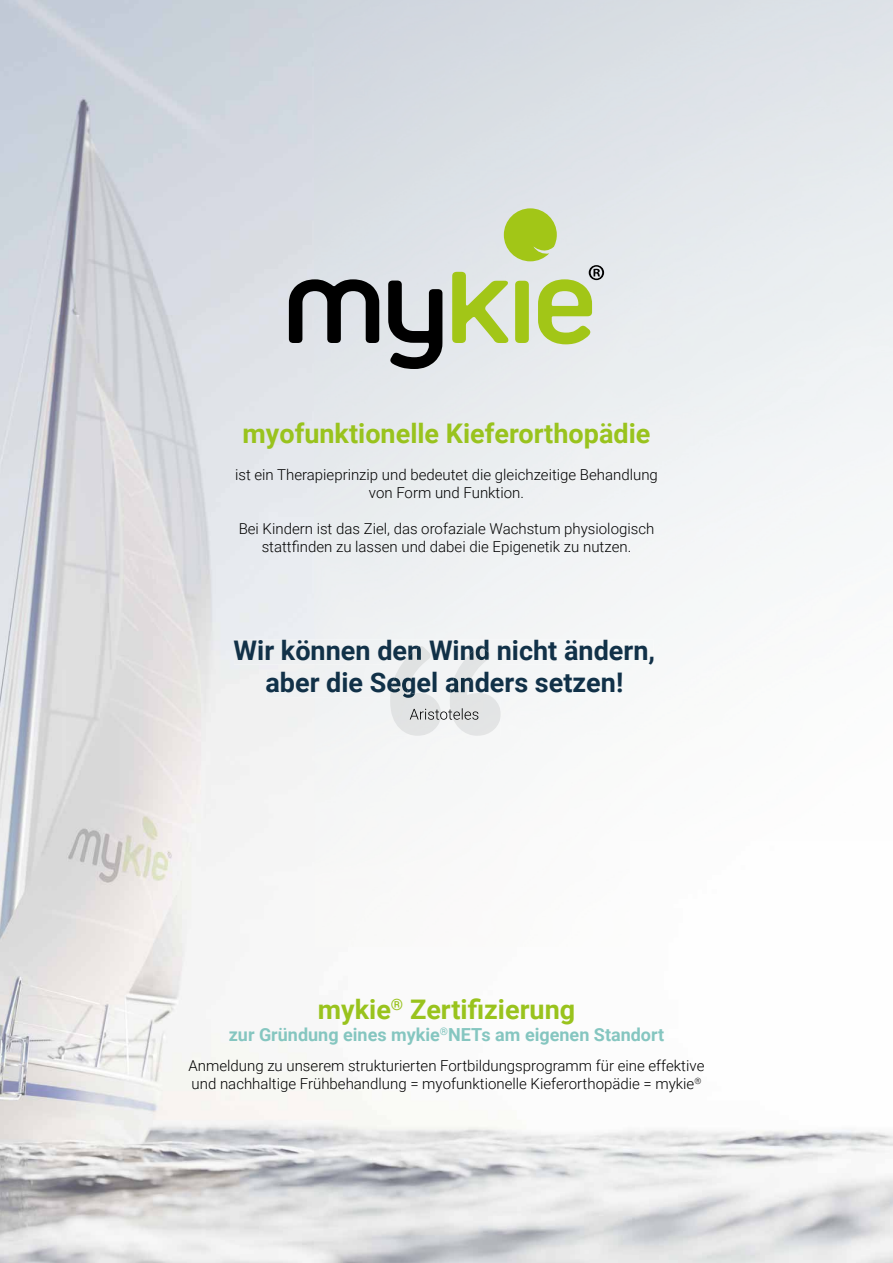
<style>
.page{position:relative;width:893px;height:1263px;background:#fff}
.page>*{position:absolute;margin:0;border:0;box-sizing:border-box;transform-origin:0 0}
.t1{font:700 27px/32.4px "Roboto";color:#113148;text-align:center}
.t2{font:700 27px "Roboto";color:#99c31d}
.t3{font:700 18px "Roboto";color:#85c6c0}
.t4{font:300 15px/18px "Roboto";color:#000;text-align:center}
</style>
<div class="page">
<img style="left:0;top:0;width:893px;height:1263px">
<div style="left:234px;top:639px;width:420px;height:26px;background:#f2f4f5"></div>
<div style="left:266px;top:672px;width:357px;height:26px;background:#f3f4f5"></div>
<svg style="left:289px;top:279px;width:90px;height:64px;background:#6d6f72"></svg>
<svg style="left:388px;top:281px;width:54px;height:88px;background:#6d6f71"></svg>
<svg style="left:452px;top:208px;width:152px;height:136px;background:#cbdaa0"></svg>
<img style="left:390px;top:665px;width:111px;height:7px">
<img style="left:390px;top:646px;width:111px;height:19px">
<img style="left:390px;top:698px;width:111px;height:38px">
<img style="left:410px;top:708px;width:68px;height:12px">
<img style="left:390px;top:672px;width:111px;height:26px">
<h1 class="t2" style="left:243px;top:414px;width:409px">myofunktionelle Kieferorthopädie</h1>
<p class="t4" style="left:235px;top:465px;width:424px">ist ein Therapieprinzip und bedeutet die gleichzeitige Behandlung von Form und Funktion.</p>
<p class="t4" style="left:239px;top:519px;width:417px">Bei Kindern ist das Ziel, das orofaziale Wachstum physiologisch stattfinden zu lassen und dabei die Epigenetik zu nutzen.</p>
<h1 class="t1" style="left:234px;top:633px;width:423px">Wir können den Wind nicht ändern, aber die Segel anders setzen!</h1>
<h1 class="t2" style="left:318px;top:990px;width:259px">mykie<sup>®</sup> Zertifizierung</h1>
<p class="t3" style="left:229px;top:1022px;width:437px">zur Gründung eines mykie<sup>®</sup>NETs am eigenen Standort</p>
<p class="t4" style="left:189px;top:1055px;width:517px;text-align:left">Anmeldung zu unserem strukturierten Fortbildungsprogramm für eine effektive und nachhaltige Frühbehandlung = myofunktionelle Kieferorthopädie = mykie<sup>®</sup></p>
</div>
